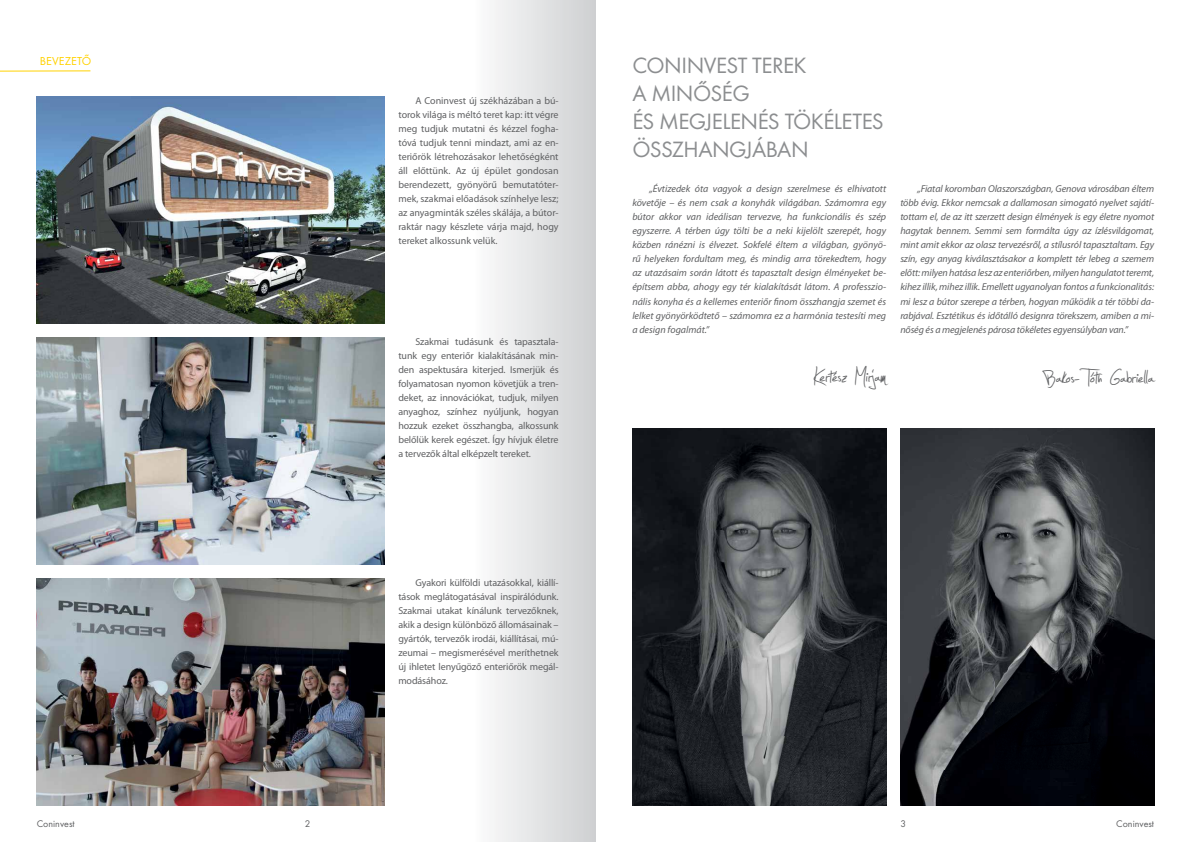
<style>
.page{position:relative;width:1191px;height:842px;background:#fff}
.page>*{position:absolute;margin:0;border:0;box-sizing:border-box;transform-origin:0 0}
.t1{font:40px "Jellyka Estrya's Handwriting";color:#5f6062}
.t2{font:23px/28px "Futura PFL";letter-spacing:-.025em;color:#8c8e90}
.t3{font:12px "Futura PFL";letter-spacing:.005em;color:#ffd200}
.t4{font:italic 10px/14px "Myriad Pro";letter-spacing:-.01em;color:#5f6062;text-align:justify}
.t5{font:10px/14px "Myriad Pro";letter-spacing:-.01em;color:#5f6062;text-align:justify}
.t6{font:10px "Futura PFL";color:#5f6062}
</style>
<div class="page">
<hr style="left:0;top:70px;width:90px;height:2px;background:#ffd200">
<img style="left:37px;top:96px;width:348px;height:227px">
<img style="left:37px;top:337px;width:348px;height:227px">
<img style="left:37px;top:578px;width:348px;height:227px">
<div style="left:455px;top:0;width:140px;height:842px;background:linear-gradient(to right,#fff,#cfd0d2)"></div>
<img style="left:632px;top:428px;width:254px;height:377px">
<img style="left:900px;top:428px;width:254px;height:377px">
<p class="t3" style="left:40px;top:54px;width:53px">BEVEZETŐ</p>
<p class="t5" style="left:398px;top:94px;width:162px;text-indent:17px">A Coninvest új székházában a bú&shy;torok világa is méltó teret kap: itt végre meg tudjuk mutatni és kézzel fogha&shy;tóvá tudjuk tenni mindazt, ami az en&shy;teriőrök létrehozásakor lehetőségként áll előttünk. Az új épület gondosan berendezett, gyönyörű bemutatóter&shy;mek, szakmai előadások színhelye lesz; az anyagminták széles skálája, a bútor&shy;raktár nagy készlete várja majd, hogy tereket alkossunk velük.</p>
<p class="t5" style="left:398px;top:335px;width:162px;text-indent:17px">Szakmai tudásunk és tapasztala&shy;tunk egy enteriőr kialakításának min&shy;den aspektusára kiterjed. Ismerjük és folyamatosan nyomon követjük a tren&shy;deket, az innovációkat, tudjuk, milyen anyaghoz, színhez nyúljunk, hogyan hozzuk ezeket összhangba, alkossunk belőlük kerek egészet. Így hívjuk életre a tervezők által elképzelt tereket.</p>
<p class="t5" style="left:398px;top:576px;width:162px;text-indent:17px">Gyakori külföldi utazásokkal, kiállí&shy;tások meglátogatásával inspirálódunk.<br>Szakmai utakat kínálunk tervezőknek, akik a design különböző állomásainak – gyártók, tervezők irodái, kiállításai, mú&shy;zeumai – megismerésével meríthetnek új ihletet lenyűgöző enteriőrök megál&shy;modásához.</p>
<h2 class="t2" style="left:632px;top:51px;width:253px">CONINVEST TEREK<br>A MINŐSÉG<br>ÉS MEGJELENÉS TÖKÉLETES<br>ÖSSZHANGJÁBAN</h2>
<p class="t4" style="left:632px;top:182px;width:255px;text-indent:17px">„Évtizedek óta vagyok a design szerelmese és elhivatott követője – és nem csak a konyhák világában. Számomra egy bútor akkor van ideálisan tervezve, ha funkcionális és szép egyszerre. A térben úgy tölti be a neki kijelölt szerepét, hogy közben ránézni is élvezet. Sokfelé éltem a világban, gyönyö&shy;rű helyeken fordultam meg, és mindig arra törekedtem, hogy az utazásaim során látott és tapasztalt design élményeket be&shy;építsem abba, ahogy egy tér kialakítását látom. A professzio&shy;nális konyha és a kellemes enteriőr nom összhangja szemet és lelket gyönyörködtető – számomra ez a harmónia testesíti meg a design fogalmát.”</p>
<p class="t4" style="left:900px;top:182px;width:255px;text-indent:17px">„Fiatal koromban Olaszországban, Genova városában éltem több évig. Ekkor nemcsak a dallamosan simogató nyelvet sajátí&shy;tottam el, de az itt szerzett design élmények is egy életre nyomot hagytak bennem. Semmi sem formálta úgy az ízlésvilágomat, mint amit ekkor az olasz tervezésről, a stílusról tapasztaltam. Egy szín, egy anyag kiválasztásakor a komplett tér lebeg a szemem előtt: milyen hatása lesz az enteriőrben, milyen hangulatot teremt, kihez illik, mihez illik. Emellett ugyanolyan fontos a funkcionalitás: mi lesz a bútor szerepe a térben, hogyan működik a tér többi da&shy;rabjával. Esztétikus és időtálló designra törekszem, amiben a mi&shy;nőség és a megjelenés párosa tökéletes egyensúlyban van.”</p>
<h1 class="t1" style="left:813px;top:359px;width:74px">Kertész Mirjam</h1>
<h1 class="t1" style="left:1043px;top:361px;width:112px">Bakos- Tóth Gabriela</h1>
<p class="t6" style="left:37px;top:818px;width:39px">Coninvest</p>
<p class="t6" style="left:305px;top:818px;width:7px">2</p>
<p class="t6" style="left:900px;top:818px;width:7px">3</p>
<p class="t6" style="left:1116px;top:818px;width:39px">Coninvest</p>
</div>
